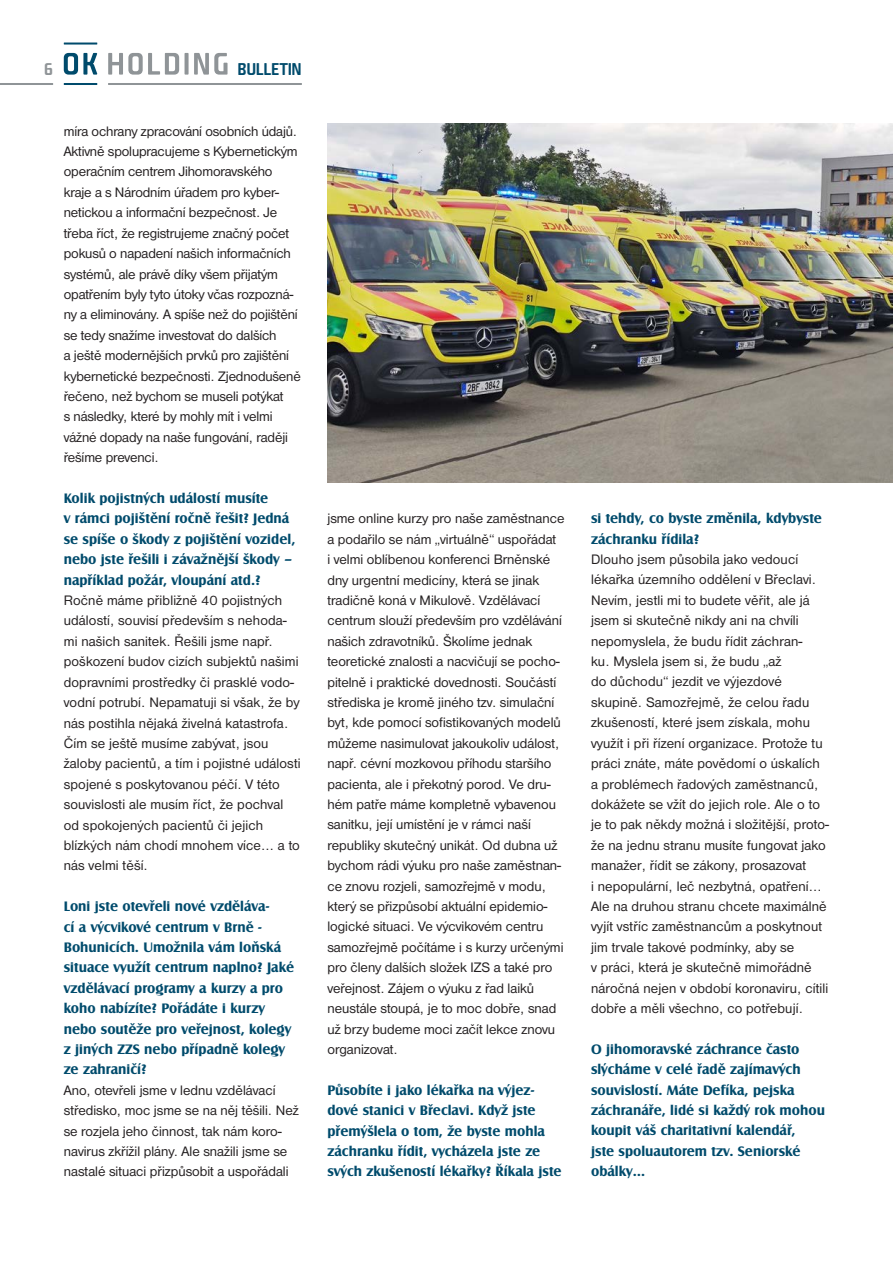
<style>
.page{position:relative;width:893px;height:1263px;background:#fff}
.page>*{position:absolute;margin:0;border:0;box-sizing:border-box;transform-origin:0 0}
.t1{font:16.5px "Fishmonger MS";letter-spacing:-.015em;color:#004b6c}
.t2{font:16.5px "Fishmonger MS";color:#8f9497}
.t3{font:14.25px/20.4px "Nimbus San DCE";color:#231f20}
.t4{font:700 14.25px/20.4px "Castle TOT";color:#004b6c}
</style>
<div class="page">
<svg style="left:64px;top:53px;width:33px;height:22px"></svg>
<svg style="left:108px;top:53px;width:71px;height:22px"></svg>
<svg style="left:185px;top:53px;width:4px;height:22px"></svg>
<svg style="left:194px;top:53px;width:34px;height:22px"></svg>
<hr style="left:64px;top:83px;width:33px;height:2px;background:#004b6c">
<hr style="left:64px;top:43px;width:33px;height:2px;background:#004b6c">
<hr style="left:108px;top:83px;width:194px;height:2px;background:#8f9497">
<svg style="left:0;top:83px;width:53px;height:2px"></svg>
<img style="left:327px;top:123px;width:566px;height:360px">
<p class="t2" style="left:44px;top:59px;width:10px">6</p>
<p class="t1" style="left:238px;top:59px;width:66px">BULLETIN</p>
<p class="t3" style="left:64px;top:121px;width:239px">míra ochrany zpracování osobních údajů.<br>Aktivně spolupracujeme s Kybernetickým operačním centrem Jihomoravského kraje a s Národním úřadem pro kyber&shy;netickou a informační bezpečnost. Je třeba říct, že registrujeme značný počet pokusů o napadení našich informačních systémů, ale právě díky všem přijatým opatřením byly tyto útoky včas rozpozná&shy;ny a eliminovány. A spíše než do pojištění se tedy snažíme investovat do dalších<br>a ještě modernějších prvků pro zajištění kybernetické bezpečnosti. Zjednodušeně řečeno, než bychom se museli potýkat<br>s následky, které by mohly mít i velmi vážné dopady na naše fungování, raději řešíme prevenci.</p>
<p class="t4" style="left:64px;top:488px;width:233px">Kolik pojistných událostí musíte<br>v rámci pojištění ročně řešit? Jedná se spíše o škody z pojištění vozidel, nebo jste řešili i závažnější škody – například požár, vloupání atd.?</p>
<p class="t3" style="left:64px;top:590px;width:238px">Ročně máme přibližně 40 pojistných událostí, souvisí především s nehoda&shy;mi našich sanitek. Řešili jsme např. poškození budov cizích subjektů našimi dopravními prostředky či prasklé vodo&shy;vodní potrubí. Nepamatuji si však, že by nás postihla nějaká živelná katastrofa.<br>Čím se ještě musíme zabývat, jsou žaloby pacientů, a tím i pojistné události spojené s poskytovanou péčí. V této souvislosti ale musím říct, že pochval od spokojených pacientů či jejich blízkých nám chodí mnohem více… a to nás velmi těší.</p>
<p class="t4" style="left:64px;top:896px;width:232px">Loni jste otevřeli nové vzděláva-<br>cí a výcvikové centrum v Brně -<br>Bohunicích. Umožnila vám loňská situace využít centrum naplno? Jaké vzdělávací programy a kurzy a pro koho nabízíte? Pořádáte i kurzy nebo soutěže pro veřejnost, kolegy z jiných ZZS nebo případně kolegy ze zahraničí?</p>
<p class="t3" style="left:64px;top:1080px;width:237px">Ano, otevřeli jsme v lednu vzdělávací středisko, moc jsme se na něj těšili. Než se rozjela jeho činnost, tak nám koro&shy;navirus zkřížil plány. Ale snažili jsme se nastalé situaci přizpůsobit a uspořádali</p>
<p class="t3" style="left:327px;top:508px;width:239px">jsme online kurzy pro naše zaměstnance a podařilo se nám „virtuálně“ uspořádat<br>i velmi oblíbenou konferenci Brněnské dny urgentní medicíny, která se jinak tradičně koná v Mikulově. Vzdělávací centrum slouží především pro vzdělávání našich zdravotníků. Školíme jednak teoretické znalosti a nacvičují se pocho&shy;pitelně i praktické dovednosti. Součástí střediska je kromě jiného tzv. simulační byt, kde pomocí sofistikovaných modelů můžeme nasimulovat jakoukoliv událost, např. cévní mozkovou příhodu staršího pacienta, ale i překotný porod. Ve dru&shy;hém patře máme kompletně vybavenou sanitku, její umístění je v rámci naší republiky skutečný unikát. Od dubna už bychom rádi výuku pro naše zaměstnan&shy;ce znovu rozjeli, samozřejmě v modu, který se přizpůsobí aktuální epidemio&shy;logické situaci. Ve výcvikovém centru samozřejmě počítáme i s kurzy určenými pro členy dalších složek IZS a také pro veřejnost. Zájem o výuku z řad laiků neustále stoupá, je to moc dobře, snad už brzy budeme moci začít lekce znovu organizovat.</p>
<p class="t4" style="left:327px;top:1080px;width:236px">Působíte i jako lékařka na výjez&shy;dové stanici v Břeclavi. Když jste přemýšlela o tom, že byste mohla záchranku řídit, vycházela jste ze svých zkušeností lékařky? Říkala jste</p>
<p class="t4" style="left:591px;top:508px;width:232px">si tehdy, co byste změnila, kdybyste záchranku řídila?</p>
<p class="t3" style="left:591px;top:549px;width:240px">Dlouho jsem působila jako vedoucí lékařka územního oddělení v Břeclavi.<br>Nevím, jestli mi to budete věřit, ale já jsem si skutečně nikdy ani na chvíli nepomyslela, že budu řídit záchran-<br>ku. Myslela jsem si, že budu „až<br>do důchodu“ jezdit ve výjezdové skupině. Samozřejmě, že celou řadu zkušeností, které jsem získala, mohu využít i při řízení organizace. Protože tu práci znáte, máte povědomí o úskalích a problémech řadových zaměstnanců, dokážete se vžít do jejich role. Ale o to je to pak někdy možná i složitější, proto&shy;že na jednu stranu musíte fungovat jako manažer, řídit se zákony, prosazovat<br>i nepopulární, leč nezbytná, opatření… Ale na druhou stranu chcete maximálně vyjít vstříc zaměstnancům a poskytnout jim trvale takové podmínky, aby se<br>v práci, která je skutečně mimořádně náročná nejen v období koronaviru, cítili dobře a měli všechno, co potřebují.</p>
<p class="t4" style="left:591px;top:1039px;width:235px">O jihomoravské záchrance často slýcháme v celé řadě zajímavých souvislostí. Máte Defíka, pejska záchranáře, lidé si každý rok mohou koupit váš charitativní kalendář,<br>jste spoluautorem tzv. Seniorské obálky…</p>
</div>
